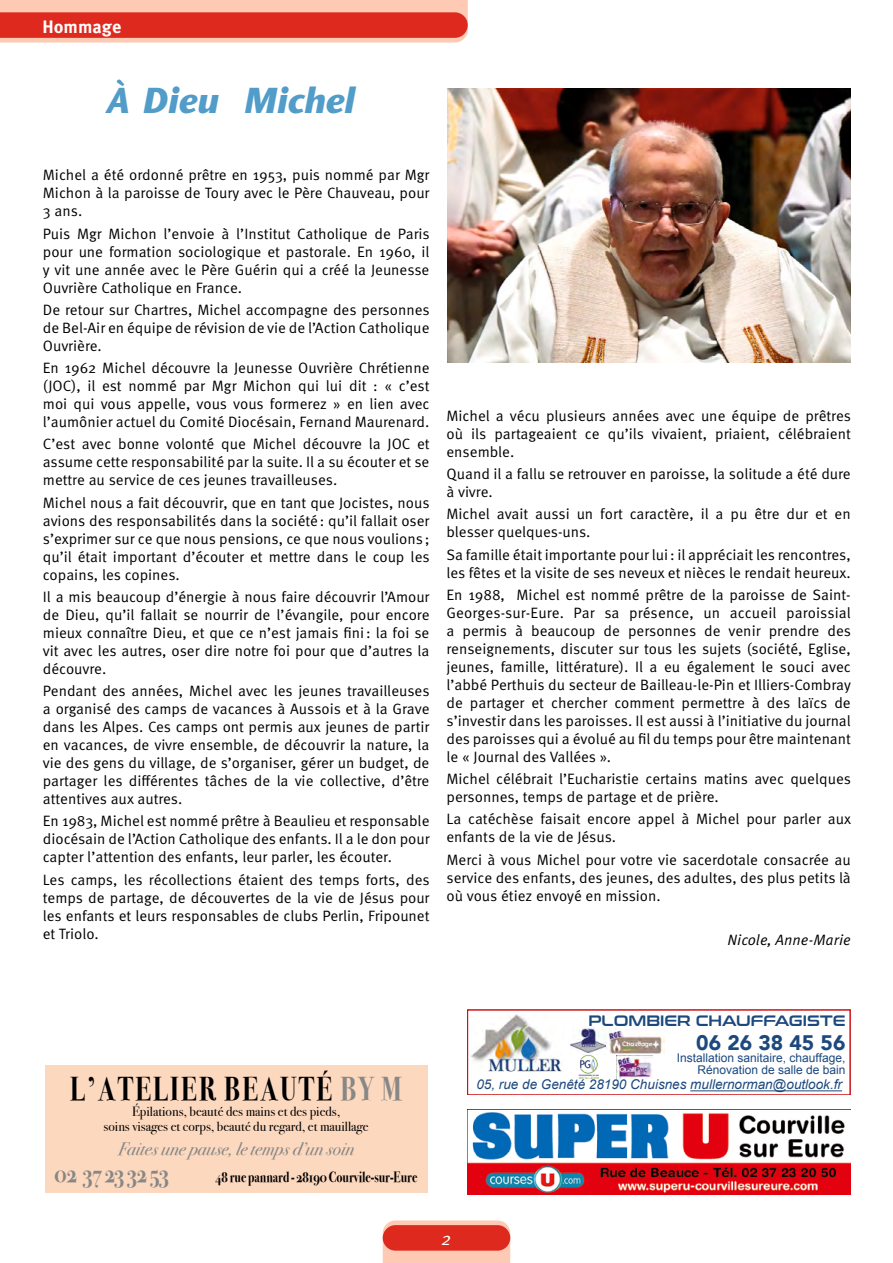
<style>
.page{position:relative;width:893px;height:1263px;background:#fff}
.page>*{position:absolute;margin:0;border:0;box-sizing:border-box;transform-origin:0 0}
.t1{font:italic 700 36px "Stone Sans";color:#519cc9}
.t2{font:700 33px "Bodoni Svty Two OSITCTT";letter-spacing:.08em;color:#000;scale:.8 1}
.t3{font:700 25.5px "Bodoni Svty Two OSITCTT";color:#878786;scale:.8 1}
.t4{font:900 21px "Avenir";color:#1c497d}
.t5{font:italic 18px "Bodoni Svty Two OSITCTT";color:#878786}
.t6{font:700 18px "Meta OT";color:#fff}
.t7{font:18px "Meta OT Norm Ita";color:#fff}
.t8{font:15px/18px "Meta OT Norm";color:#000;text-align:justify}
.t9{font:700 15px "Bodoni Svty Two OSITCTT";color:#000;scale:.8 1}
.t10{font:15px "Conthrax Sb";color:#1c497d}
.t11{font:15px "Meta OT Norm Ita";color:#000}
.t12{font:13.5px/15px "Bodoni Svty Two OSITCTT";color:#000;text-align:center}
.t13{font:italic 13.5px "Arial";color:#1c497d}
.t14{font:12px/12px "Arial";color:#1c497d;text-align:right}
.s1{color:#878786}
</style>
<div class="page">
<div style="left:45px;top:1065px;width:382px;height:128px;background:#fcd8be"></div>
<img style="left:467px;top:1110px;width:383px;height:85px">
<div style="left:467px;top:1010px;width:383px;height:85px;border:2px solid #cd1316"></div>
<hr style="left:690px;top:1090px;width:152px;height:1px;background:#1c497d">
<img style="left:469px;top:1011px;width:94px;height:61px">
<img style="left:606px;top:1029px;width:58px;height:25px">
<img style="left:570px;top:1027px;width:35px;height:27px">
<img style="left:617px;top:1055px;width:35px;height:23px">
<img style="left:578px;top:1054px;width:21px;height:25px">
<img style="left:447px;top:89px;width:404px;height:274px">
<svg style="left:383px;top:1220px;width:127px;height:43px;background:#fdc6b2"></svg>
<div style="left:383px;top:1225px;width:127px;height:25px;background:#de2a1e;border-radius:13px"></div>
<svg style="left:0;top:0;width:468px;height:43px;background:#eb6c5c"></svg>
<p class="t6" style="left:43px;top:15px;width:80px">Hommage</p>
<h1 class="t1" style="left:105px;top:79px;width:251px">À Dieu Michel</h1>
<p class="t8" style="left:43px;top:166px;width:388px">Michel a été ordonné prêtre en 1953, puis nommé par Mgr Michon à la paroisse de Toury avec le Père Chauveau, pour 3 ans.</p>
<p class="t8" style="left:43px;top:225px;width:388px">Puis Mgr Michon l’envoie à l’Institut Catholique de Paris pour une formation sociologique et pastorale. En 1960, il y vit une année avec le Père Guérin qui a créé la Jeunesse Ouvrière Catholique en France.</p>
<p class="t8" style="left:43px;top:301px;width:388px">De retour sur Chartres, Michel accompagne des personnes de Bel-Air en équipe de révision de vie de l’Action Catholique Ouvrière.</p>
<p class="t8" style="left:43px;top:359px;width:388px">En 1962 Michel découvre la Jeunesse Ouvrière Chrétienne (JOC), il est nommé par Mgr Michon qui lui dit : « c’est moi qui vous appelle, vous vous formerez » en lien avec l’aumônier actuel du Comité Diocésain, Fernand Maurenard.</p>
<p class="t8" style="left:43px;top:435px;width:388px">C’est avec bonne volonté que Michel découvre la JOC et assume cette responsabilité par la suite. Il a su écouter et se mettre au service de ces jeunes travailleuses.</p>
<p class="t8" style="left:43px;top:493px;width:388px">Michel nous a fait découvrir, que en tant que Jocistes, nous avions des responsabilités dans la société: qu’il fallait oser s’exprimer sur ce que nous pensions, ce que nous voulions; qu’il était important d’écouter et mettre dans le coup les copains, les copines.</p>
<p class="t8" style="left:43px;top:588px;width:388px">Il a mis beaucoup d’énergie à nous faire découvrir l’Amour de Dieu, qu’il fallait se nourrir de l’évangile, pour encore mieux connaître Dieu, et que ce n’est jamais fini: la foi se vit avec les autres, oser dire notre foi pour que d’autres la découvre.</p>
<p class="t8" style="left:43px;top:682px;width:388px">Pendant des années, Michel avec les jeunes travailleuses a organisé des camps de vacances à Aussois et à la Grave dans les Alpes. Ces camps ont permis aux jeunes de partir en vacances, de vivre ensemble, de découvrir la nature, la vie des gens du village, de s’organiser, gérer un budget, de partager les différentes tâches de la vie collective, d’être attentives aux autres.</p>
<p class="t8" style="left:43px;top:812px;width:388px">En 1983, Michel est nommé prêtre à Beaulieu et responsable diocésain de l’Action Catholique des enfants. Il a le don pour capter l’attention des enfants, leur parler, les écouter.</p>
<p class="t8" style="left:43px;top:870px;width:388px">Les camps, les récollections étaient des temps forts, des temps de partage, de découvertes de la vie de Jésus pour les enfants et leurs responsables de clubs Perlin, Fripounet et Triolo.</p>
<p class="t8" style="left:446px;top:407px;width:406px">Michel a vécu plusieurs années avec une équipe de prêtres où ils partageaient ce qu’ils vivaient, priaient, célébraient ensemble.</p>
<p class="t8" style="left:446px;top:465px;width:406px">Quand il a fallu se retrouver en paroisse, la solitude a été dure à vivre.</p>
<p class="t8" style="left:446px;top:505px;width:406px">Michel avait aussi un fort caractère, il a pu être dur et en blesser quelques-uns.</p>
<p class="t8" style="left:446px;top:546px;width:406px">Sa famille était importante pour lui: il appréciait les rencontres, les fêtes et la visite de ses neveux et nièces le rendait heureux.</p>
<p class="t8" style="left:446px;top:586px;width:406px">En 1988, Michel est nommé prêtre de la paroisse de Saint-Georges-sur-Eure. Par sa présence, un accueil paroissial a permis à beaucoup de personnes de venir prendre des renseignements, discuter sur tous les sujets (société, Eglise, jeunes, famille, littérature). Il a eu également le souci avec l’abbé Perthuis du secteur de Bailleau-le-Pin et Illiers-Combray de partager et chercher comment permettre à des laïcs de s’investir dans les paroisses. Il est aussi à l’initiative du journal des paroisses qui a évolué au fil du temps pour être maintenant le « Journal des Vallées ».</p>
<p class="t8" style="left:446px;top:770px;width:406px">Michel célébrait l’Eucharistie certains matins avec quelques personnes, temps de partage et de prière.</p>
<p class="t8" style="left:446px;top:810px;width:406px">La catéchèse faisait encore appel à Michel pour parler aux enfants de la vie de Jésus.</p>
<p class="t8" style="left:446px;top:851px;width:406px">Merci à vous Michel pour votre vie sacerdotale consacrée au service des enfants, des jeunes, des adultes, des plus petits là où vous étiez envoyé en mission.</p>
<p class="t11" style="left:728px;top:931px;width:125px">Nicole, Anne-Marie</p>
<h2 class="t2" style="left:70px;top:1070px;width:416px">L’ATELIER BEAUTÉ <span class="s1">BY M</span></h2>
<p class="t12" style="left:104px;top:1104px;width:267px">Épilations, beauté des mains et des pieds,<br>soins visages et corps, beauté du regard, et mauillage</p>
<p class="t5" style="left:118px;top:1138px;width:238px">Faites une pause, le temps d’un soin</p>
<h3 class="t3" style="left:55px;top:1158px;width:144px">02 37 23 32 53</h3>
<p class="t9" style="left:216px;top:1168px;width:254px">48 rue pannard - 28190 Courvile-sur-Eure</p>
<p class="t7" style="left:442px;top:1228px;width:11px">2</p>
<p class="t10" style="left:588px;top:1009px;width:259px">PLOMBIER CHAUFFAGISTE</p>
<h3 class="t4" style="left:696px;top:1025px;width:151px">06 26 38 45 56</h3>
<p class="t14" style="left:677px;top:1052px;width:170px">Installation sanitaire, chauffage,<br>Rénovation de salle de bain</p>
<p class="t13" style="left:476px;top:1076px;width:367px">05, rue de Genêté 28190 Chuisnes mullernorman@outlook.fr</p>
</div>
